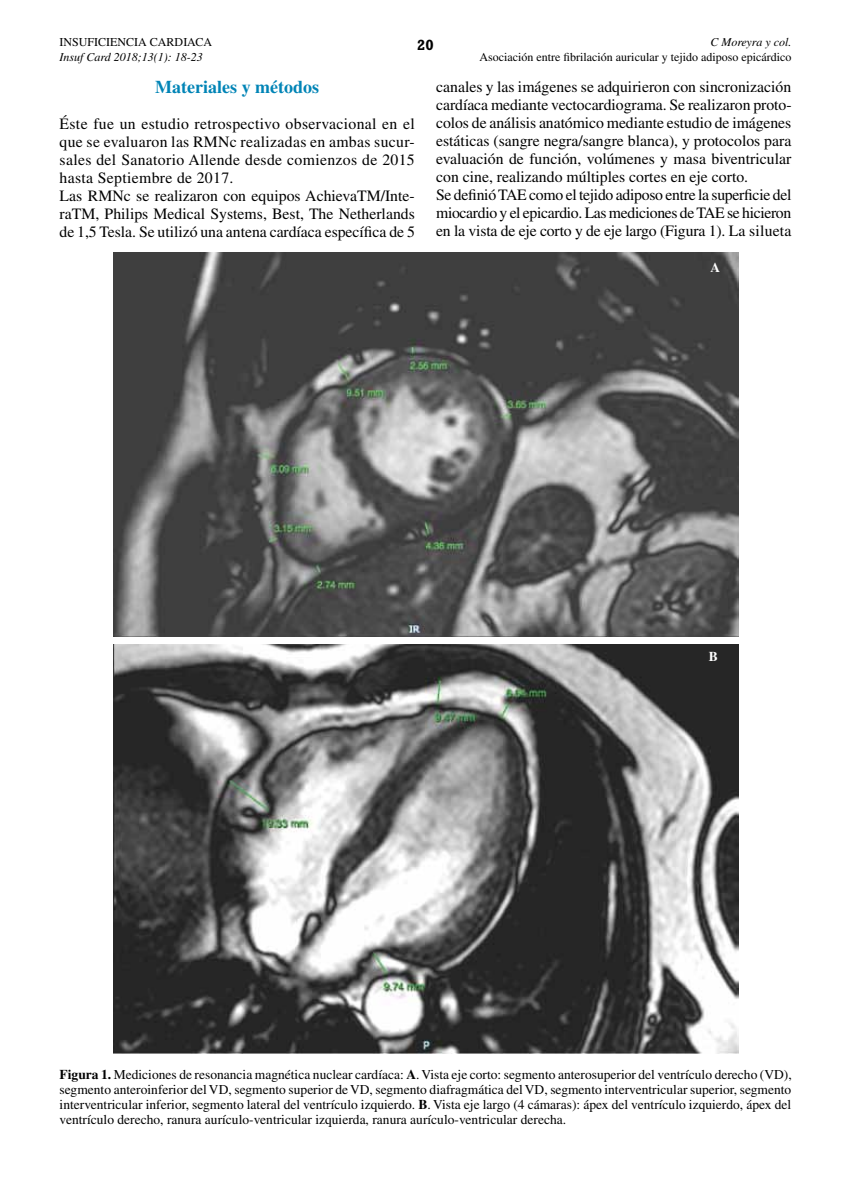
<style>
.page{position:relative;width:851px;height:1191px;background:#fff}
.page>*{position:absolute;margin:0;border:0;box-sizing:border-box;transform-origin:0 0}
.t1{font:700 18px "Times LT Std";color:#0084b6}
.t2{font:15.75px/18px "Times LT Std";color:#000}
.t3{font:15.75px/18px "Times LT Std";letter-spacing:.02em;color:#000}
.t4{font:700 15px "Rockwell";color:#000}
.t5{font:13.5px/15px "Times LT Std";color:#000;text-align:justify}
.t6{font:700 13.5px "Times LT Std";color:#fff}
.t7{font:12px "Times LT Std";color:#000}
.t8{font:italic 12px "Times LT Std";color:#000}
.s1{font-weight:700}
</style>
<div class="page">
<img style="left:114px;top:252px;width:624px;height:384px">
<img style="left:114px;top:644px;width:624px;height:409px">
<p class="t7" style="left:60px;top:36px;width:154px">INSUFICIENCIA CARDIACA</p>
<p class="t8" style="left:60px;top:50px;width:145px">Insuf Card 2018;13(1): 18-23</p>
<p class="t4" style="left:417px;top:36px;width:18px">20</p>
<p class="t8" style="left:710px;top:36px;width:82px">C Moreyra y col.</p>
<p class="t7" style="left:479px;top:50px;width:313px">Asociación entre fibrilación auricular y tejido adiposo epicárdico</p>
<h1 class="t1" style="left:155px;top:76px;width:165px">Materiales y métodos</h1>
<p class="t3" style="left:60px;top:115px;width:357px">Éste fue un estudio retrospectivo observacional en el que se evaluaron las RMNc realizadas en ambas sucur&shy;sales del Sanatorio Allende desde comienzos de 2015 hasta Septiembre de 2017.<br>Las RMNc se realizaron con equipos AchievaTM/Inte&shy;raTM, Philips Medical Systems, Best, The Netherlands de 1,5 Tesla. Se utilizó una antena cardíaca específica de 5</p>
<p class="t2" style="left:436px;top:77px;width:357px">canales y las imágenes se adquirieron con sincronización cardíaca mediante vectocardiograma. Se realizaron proto&shy;colos de análisis anatómico mediante estudio de imágenes estáticas (sangre negra/sangre blanca), y protocolos para evaluación de función, volúmenes y masa biventricular con cine, realizando múltiples cortes en eje corto.<br>Se definió TAE como el tejido adiposo entre la superficie del miocardio y el epicardio. Las mediciones de TAE se hicieron en la vista de eje corto y de eje largo (Figura 1). La silueta</p>
<p class="t6" style="left:710px;top:259px;width:11px">A</p>
<p class="t6" style="left:708px;top:648px;width:11px">B</p>
<p class="t5" style="left:60px;top:1067px;width:733px"><span class="s1">Figura 1.</span> Mediciones de resonancia magnética nuclear cardíaca: <span class="s1">A</span>. Vista eje corto: segmento anterosuperior del ventrículo derecho (VD), segmento anteroinferior del VD, segmento superior de VD, segmento diafragmática del VD, segmento interventricular superior, segmento interventricular inferior, segmento lateral del ventrículo izquierdo. <span class="s1">B</span>. Vista eje largo (4 cámaras): ápex del ventrículo izquierdo, ápex del ventrículo derecho, ranura aurículo-ventricular izquierda, ranura aurículo-ventricular derecha.</p>
</div>
